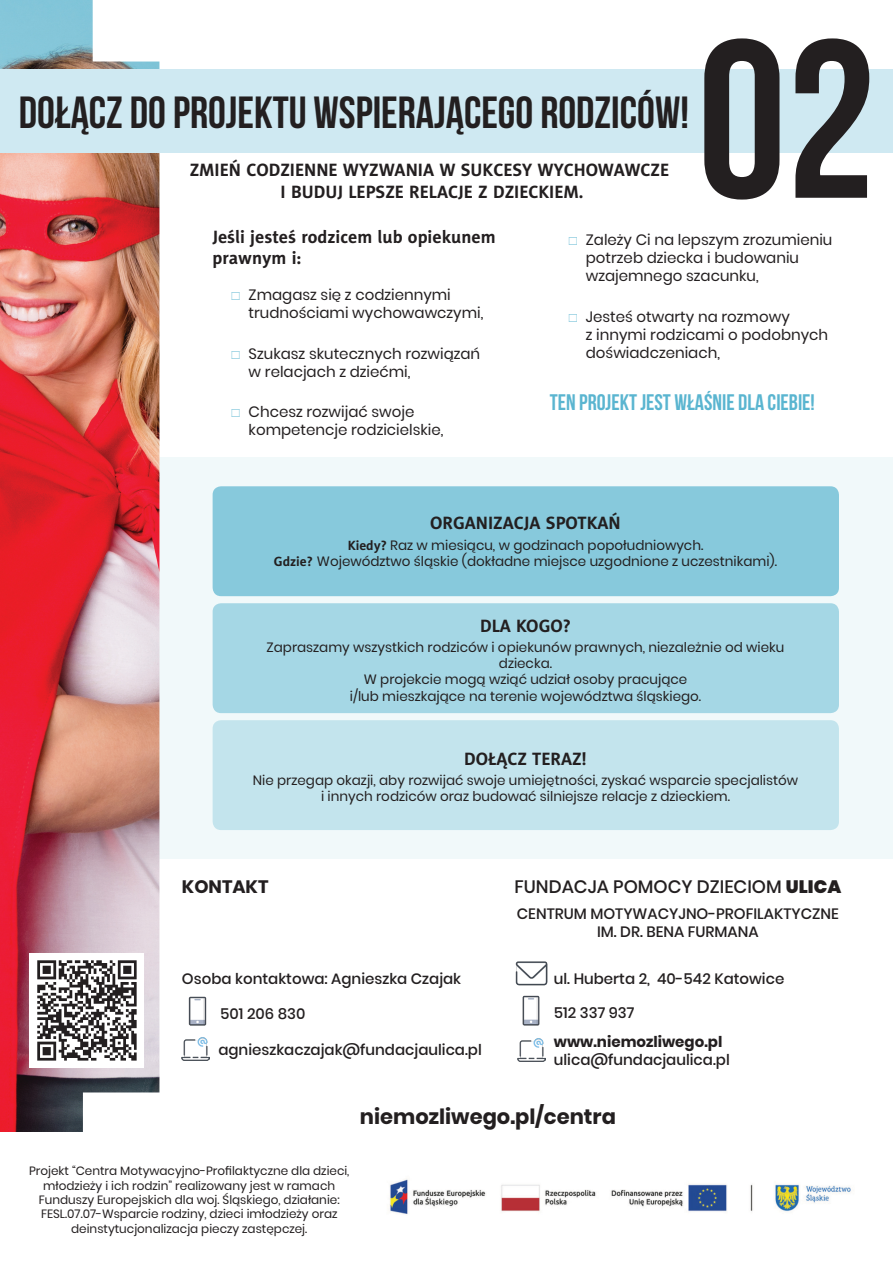
<style>
.page{position:relative;width:893px;height:1263px;background:#fff}
.page>*{position:absolute;margin:0;border:0;box-sizing:border-box;transform-origin:0 0}
.Tytuły70{font:225px "Bebas Neue";color:#231f20}
.tytuły_20{font:45px "Bebas Neue";color:#231f20}
.tytuły_15{font:22.5px "Bebas Neue";color:#5ab5d0}
.t1{font:700 21px "Poppins";color:#231f20}
.t2{font:700 18px/21.6px "Naomi Sans EFN";color:#231f20}
.tekst_white15{font:500 18px "Poppins";color:#231f20}
.tekst_white15-2{font:700 18px "Poppins";color:#231f20}
.wypunktowanie{font:15px/18px "Poppins";color:#231f20}
.white10_bold{font:500 15px "Poppins";color:#231f20}
.tekst_white15-3{font:500 15px/18px "Poppins";color:#231f20;text-align:center}
.white10_bold-2{font:700 15px "Poppins";color:#231f20}
.t3{font:13.5px/16.2px "Poppins";color:#231f20;text-align:center}
.t4{font:12px/14.4px "Poppins";color:#231f20;text-align:center}
.s1{font-family:"Naomi Sans EFN";font-weight:700}
.s2{font-weight:900}
</style>
<div class="page">
<div style="left:0;top:457px;width:893px;height:402px;background:#f1f9fa"></div>
<img style="left:0;top:0;width:159px;height:1132px">
<img style="left:515px;top:961px;width:33px;height:25px">
<img style="left:522px;top:995px;width:18px;height:31px">
<img style="left:517px;top:1038px;width:28px;height:24px">
<img style="left:188px;top:996px;width:19px;height:30px">
<img style="left:182px;top:1037px;width:28px;height:24px">
<div style="left:30px;top:953px;width:114px;height:115px;background:#fff"></div>
<img style="left:37px;top:960px;width:100px;height:101px">
<div style="left:213px;top:486px;width:626px;height:110px;background:#87c9dc;border-radius:9px"></div>
<div style="left:213px;top:603px;width:626px;height:110px;background:#a5d7e5;border-radius:9px"></div>
<div style="left:213px;top:720px;width:626px;height:110px;background:#c3e4ed;border-radius:9px"></div>
<div style="left:0;top:69px;width:893px;height:84px;background:#cfe9f2"></div>
<img style="left:389px;top:1179px;width:462px;height:35px">
<p class="Tytuły70" style="left:697px;top:-3px;width:180px">02</p>
<p class="tytuły_20" style="left:19px;top:88px;width:672px">DOŁĄCZ DO PROJEKTU WSPIERAJĄCEGO RODZICÓW!</p>
<p class="t2" style="left:190px;top:159px;width:34px">ZMIEŃ</p>
<p class="t2" style="left:246px;top:159px;width:11px">CODZIENNE</p>
<p class="t2" style="left:343px;top:159px;width:63px">WYZWANIA</p>
<p class="t2" style="left:439px;top:159px;width:54px">W SUKCES</p>
<p class="t2" style="left:522px;top:159px;width:129px">Y WYCHOWAWCZE</p>
<p class="t2" style="left:281px;top:181px;width:78px">I BUDUJ LEPSZE</p>
<p class="t2" style="left:409px;top:181px;width:10px">RELACJE</p>
<p class="t2" style="left:478px;top:181px;width:25px">Z DZIECKIE</p>
<p class="t2" style="left:563px;top:181px;width:22px">M.</p>
<p class="wypunktowanie" style="left:586px;top:231px;width:248px">Zależy Ci na lepszym zrozumieniu potrzeb dziecka i budowaniu wzajemnego szacunku,</p>
<p class="wypunktowanie" style="left:586px;top:307px;width:244px">Jesteś otwarty na rozmowy<br>z innymi rodzicami o podobnych doświadczeniach,</p>
<p class="tytuły_15" style="left:550px;top:390px;width:267px">TEN PROJEKT JEST WŁAŚNIE DLA CIEBIE!</p>
<p class="t2" style="left:213px;top:226px;width:285px">JEŚLI JESTEŚ RODZICEM LUB OPIEKUNEM<br>PRAWNYM I:</p>
<p class="wypunktowanie" style="left:249px;top:286px;width:236px">Zmagasz się z codziennymi trudnościami wychowawczymi,</p>
<p class="wypunktowanie" style="left:249px;top:344px;width:233px">Szukasz skutecznych rozwiązań w relacjach z dziećmi,</p>
<p class="wypunktowanie" style="left:249px;top:403px;width:196px">Chcesz rozwijać swoje kompetencje rodzicielskie,</p>
<p class="t2" style="left:430px;top:512px;width:192px">ORGANIZACJA SPOTKAŃ</p>
<p class="t3" style="left:274px;top:537px;width:505px"><span class="s1">KIEDY?</span> Raz w miesiącu, w godzinach popołudniowych.<br><span class="s1">GDZIE?</span> Województwo śląskie (dokładne miejsce uzgodnione z uczestnikami).</p>
<p class="t2" style="left:480px;top:614px;width:93px">DLA KOGO?</p>
<p class="t3" style="left:267px;top:639px;width:519px">Zapraszamy wszystkich rodziców i opiekunów prawnych, niezależnie od wieku dziecka.<br>W projekcie mogą wziąć udział osoby pracujące<br>i/lub mieszkające na terenie województwa śląskiego.</p>
<p class="t2" style="left:464px;top:748px;width:124px">DOŁĄCZ TERAZ!</p>
<p class="t3" style="left:253px;top:772px;width:547px">Nie przegap okazji, aby rozwijać swoje umiejętności, zyskać wsparcie specjalistów i innych rodziców oraz budować silniejsze relacje z dzieckiem.</p>
<p class="tekst_white15-2" style="left:182px;top:876px;width:88px">Kontakt</p>
<p class="white10_bold" style="left:182px;top:970px;width:281px">Osoba kontaktowa: Agnieszka Czajak</p>
<p class="white10_bold" style="left:220px;top:1005px;width:87px">501 206 830</p>
<p class="white10_bold" style="left:218px;top:1041px;width:265px">agnieszkaczajak@fundacjaulica.pl</p>
<p class="tekst_white15" style="left:514px;top:876px;width:328px">Fundacja Pomocy Dzieciom <span class="s2">Ulica</span></p>
<p class="tekst_white15-3" style="left:517px;top:905px;width:323px">Centrum Motywacyjno-Profilaktyczne im. dr. Bena Furmana</p>
<p class="white10_bold" style="left:554px;top:970px;width:232px">ul. Huberta 2, 40-542 Katowice</p>
<p class="white10_bold" style="left:554px;top:1004px;width:82px">512 337 937</p>
<p class="white10_bold-2" style="left:554px;top:1033px;width:170px">www.niemozliwego.pl</p>
<p class="white10_bold" style="left:554px;top:1051px;width:177px">ulica@fundacjaulica.pl</p>
<p class="t1" style="left:360px;top:1104px;width:257px">niemozliwego.pl/centra</p>
<p class="t4" style="left:29px;top:1164px;width:322px">Projekt “Centra Motywacyjno-Profilaktyczne dla dzieci, młodzieży i ich rodzin” realizowany jest w ramach Funduszy Europejskich dla woj. Śląskiego, działanie:<br>FESL.07.07-Wsparcie rodziny, dzieci imłodzieży oraz deinstytucjonalizacja pieczy zastępczej.</p>
</div>
